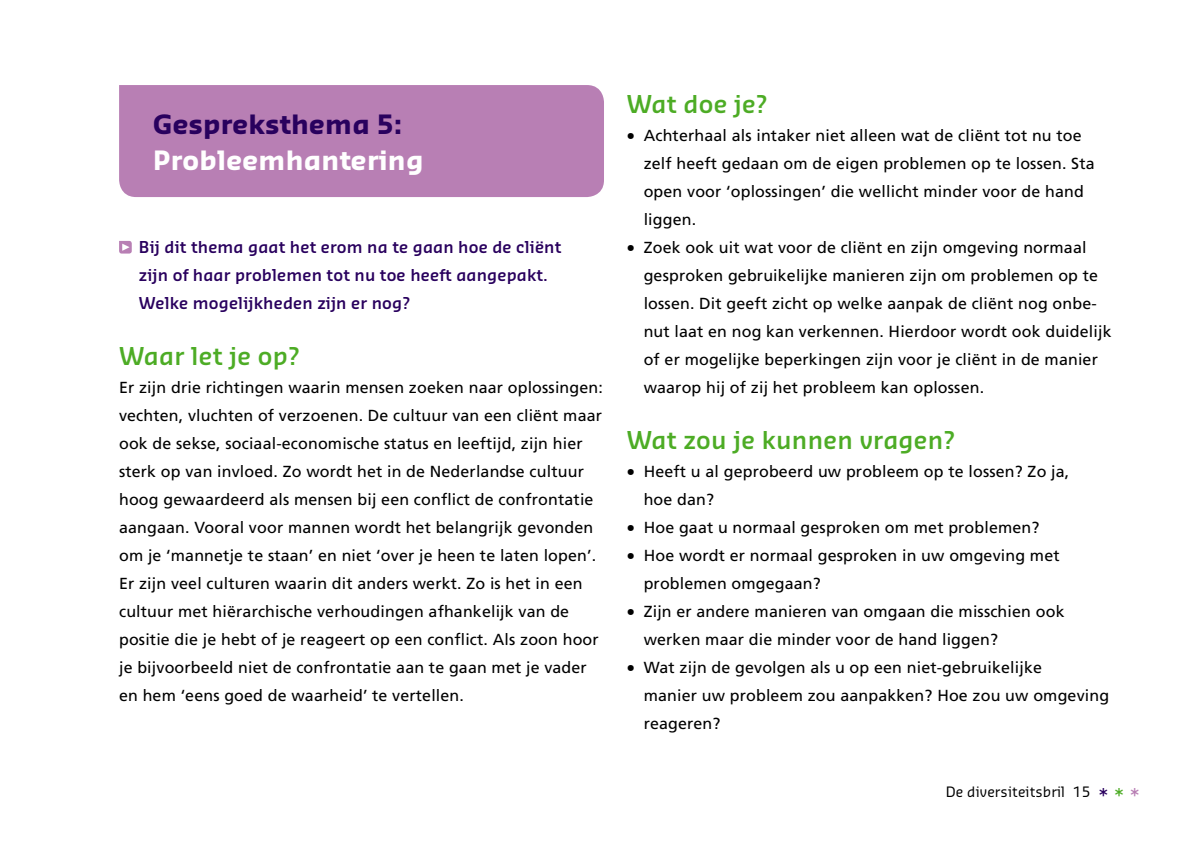
<style>
.page{position:relative;width:1191px;height:842px;background:#fff}
.page>*{position:absolute;margin:0;border:0;box-sizing:border-box;transform-origin:0 0}
.t1{font:700 26px "Sansa";letter-spacing:.01em;color:#fff}
.t2{font:700 26px "Sansa";letter-spacing:.01em;color:#29015e}
.t3{font:600 24px "Sansa";letter-spacing:.01em;color:#4dac25}
.t4{font:16px/28px "Frutiger";letter-spacing:.01em;color:#000}
.t5{font:600 16px/28px "Sansa";letter-spacing:.01em;color:#29015e}
.t6{font:14px "Sansa";letter-spacing:.01em;color:#000}
.s1{font-family:"Sansa";font-weight:700}
.s2{font-size:20px;color:#29015e}
.s3{font-size:20px;color:#4dac25}
.s4{font-size:20px;color:#b87fb4}
</style>
<div class="page">
<div style="left:119px;top:85px;width:485px;height:112px;background:#b87fb4"></div>
<svg style="left:119px;top:241px;width:13px;height:13px"></svg>
<h1 class="t2" style="left:153px;top:108px;width:251px">Gespreksthema 5:</h1>
<h1 class="t1" style="left:153px;top:144px;width:272px">Probleemhantering</h1>
<p class="t5" style="left:139px;top:232px;width:424px">Bij dit thema gaat het erom na te gaan hoe de cliënt zijn of haar problemen tot nu toe heeft aangepakt.<br>Welke mogelijkheden zijn er nog?</p>
<h2 class="t3" style="left:119px;top:340px;width:182px">Waar let je op?</h2>
<p class="t4" style="left:119px;top:373px;width:485px">Er zijn drie richtingen waarin mensen zoeken naar oplossingen: vechten, vluchten of verzoenen. De cultuur van een cliënt maar ook de sekse, sociaal-economische status en leeftijd, zijn hier sterk op van invloed. Zo wordt het in de Nederlandse cultuur hoog gewaardeerd als mensen bij een conflict de confrontatie aangaan. Vooral voor mannen wordt het belangrijk gevonden om je ‘mannetje te staan’ en niet ‘over je heen te laten lopen’.<br>Er zijn veel culturen waarin dit anders werkt. Zo is het in een cultuur met hiërarchische verhoudingen afhankelijk van de positie die je hebt of je reageert op een conflict. Als zoon hoor je bijvoorbeeld niet de confrontatie aan te gaan met je vader en hem ‘eens goed de waarheid’ te vertellen.</p>
<h2 class="t3" style="left:626px;top:88px;width:142px">Wat doe je?</h2>
<p class="t4" style="left:643px;top:121px;width:452px;text-indent:-17px"><span class="s1">•</span> Achterhaal als intaker niet alleen wat de cliënt tot nu toe zelf heeft gedaan om de eigen problemen op te lossen. Sta open voor ‘oplossingen’ die wellicht minder voor de hand liggen.</p>
<p class="t4" style="left:643px;top:233px;width:469px;text-indent:-17px"><span class="s1">•</span> Zoek ook uit wat voor de cliënt en zijn omgeving normaal gesproken gebruikelijke manieren zijn om problemen op te lossen. Dit geeft zicht op welke aanpak de cliënt nog onbe&shy;nut laat en nog kan verkennen. Hierdoor wordt ook duidelijk of er mogelijke beperkingen zijn voor je cliënt in de manier waarop hij of zij het probleem kan oplossen.</p>
<h2 class="t3" style="left:626px;top:424px;width:330px">Wat zou je kunnen vragen?</h2>
<p class="t4" style="left:643px;top:457px;width:427px;text-indent:-17px"><span class="s1">•</span> Heeft u al geprobeerd uw probleem op te lossen? Zo ja, hoe dan?</p>
<p class="t4" style="left:626px;top:513px;width:414px"><span class="s1">•</span> Hoe gaat u normaal gesproken om met problemen?</p>
<p class="t4" style="left:643px;top:541px;width:417px;text-indent:-17px"><span class="s1">•</span> Hoe wordt er normaal gesproken in uw omgeving met problemen omgegaan?</p>
<p class="t4" style="left:643px;top:597px;width:422px;text-indent:-17px"><span class="s1">•</span> Zijn er andere manieren van omgaan die misschien ook werken maar die minder voor de hand liggen?</p>
<p class="t4" style="left:643px;top:653px;width:467px;text-indent:-17px"><span class="s1">•</span> Wat zijn de gevolgen als u op een niet-gebruikelijke<br>manier uw probleem zou aanpakken? Hoe zou uw omgeving reageren?</p>
<p class="t6" style="left:945px;top:783px;width:196px">De diversiteitsbril 15 <span class="s2">*</span> <span class="s3">*</span> <span class="s4">*</span></p>
</div>
